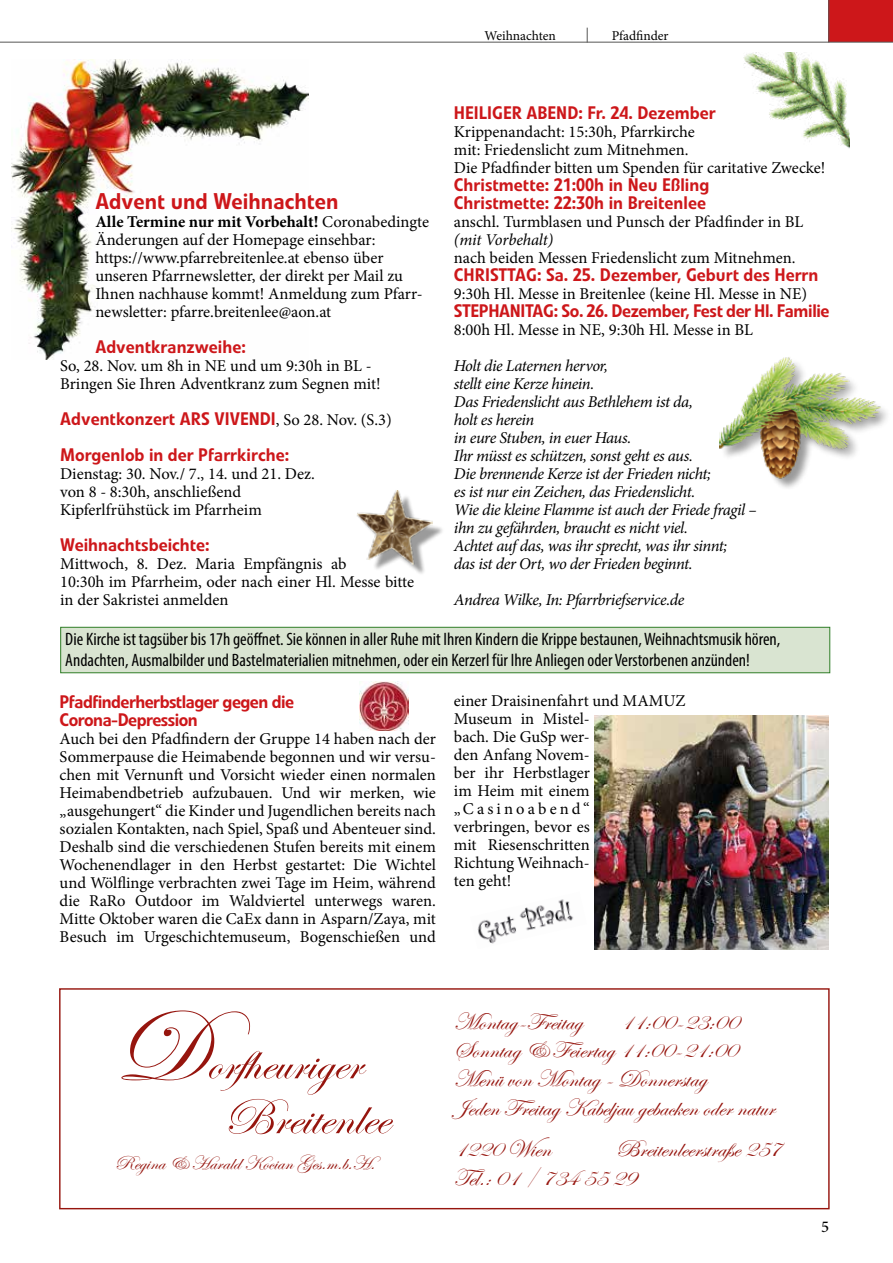
<style>
.page{position:relative;width:893px;height:1263px;background:#fff}
.page>*{position:absolute;margin:0;border:0;box-sizing:border-box;transform-origin:0 0}
.t1{font:51.6px/54.9px "Edwardian Script ITC";color:#96150e;scale:1.05 1}
.t2{font:24.3px/28.7px "Edwardian Script ITC";color:#96150e;scale:1.05 1}
.t3{font:500 22.5px "Linotype Veto";color:#cd171a}
.t4{font:20.1px "Edwardian Script ITC";color:#96150e;scale:1.05 1}
.t5{font:500 18px/36px "Linotype Veto";color:#cd171a}
.t6{font:condensed 18px/21px "Myriad Pro";color:#000}
.t7{font:500 18px/18px "Linotype Veto";letter-spacing:-.03em;color:#cd171a}
.t8{font:500 18px "Linotype Veto";letter-spacing:-.02em;color:#cd171a}
.t9{font:16.5px/18px "Minion Pro";color:#000}
.t10{font:italic 16.5px/18px "Minion Pro";letter-spacing:-.025em;color:#000}
.t11{font:500 16.5px "Minion Pro";color:#000}
.t12{font:13.5px "Minion Pro";color:#000}
.s1{font-weight:700}
.s2{font-family:"Minion Pro";font-weight:400;font-size:16.5px;color:#000}
.s3{font-size:103.2px}
</style>
<div class="page">
<div style="left:829px;top:0;width:64px;height:42px;background:#cd171a"></div>
<svg style="left:587px;top:28px;width:1px;height:14px"></svg>
<hr style="left:828px;top:0;width:1px;height:43px;background:#575756">
<hr style="left:0;top:42px;width:893px;height:1px;background:#575756">
<div style="left:61px;top:627px;width:769px;height:46px;background:#d9e4d1"></div>
<div style="left:60px;top:627px;width:770px;height:46px;border:1px solid #317f29"></div>
<img style="left:12px;top:59px;width:297px;height:300px">
<div style="left:59px;top:988px;width:771px;height:221px;border:1px solid #96150e"></div>
<img style="left:744px;top:53px;width:105px;height:95px">
<img style="left:720px;top:357px;width:163px;height:127px">
<div style="left:361px;top:494px;width:84px;height:82px;background:#000;opacity:.4"></div>
<img style="left:357px;top:490px;width:79px;height:76px">
<img style="left:594px;top:715px;width:234px;height:234px">
<img style="left:477px;top:899px;width:97px;height:45px">
<img style="left:359px;top:681px;width:49px;height:49px">
<p class="t12" style="left:485px;top:26px;width:73px">Weihnachten</p>
<p class="t12" style="left:612px;top:26px;width:58px">Pfadfinder</p>
<h3 class="t3" style="left:95px;top:188px;width:245px">Advent und Weihnachten</h3>
<p class="t9" style="left:95px;top:213px;width:335px"><span class="s1">Alle Termine nur mit Vorbehalt!</span> Coronabedingte Änderungen auf der Homepage einsehbar: https://www.pfarrebreitenlee.at ebenso über unseren Pfarrnewsletter, der direkt per Mail zu Ihnen nachhause kommt! Anmeldung zum Pfarr&shy;newsletter: pfarre.breitenlee@aon.at</p>
<p class="t5" style="left:95px;top:329px;width:152px">Adventkranzweihe:</p>
<p class="t9" style="left:60px;top:357px;width:322px">So, 28. Nov. um 8h in NE und um 9:30h in BL -<br>Bringen Sie Ihren Adventkranz zum Segnen mit!</p>
<p class="t5" style="left:60px;top:401px;width:333px">Adventkonzert ARS VIVENDI<span class="s2">, So 28. Nov. (S.3)<br></span>Morgenlob in der Pfarrkirche:</p>
<p class="t9" style="left:60px;top:465px;width:256px">Dienstag: 30. Nov./ 7., 14. und 21. Dez. von 8 - 8:30h, anschließend<br>Kipferlfrühstück im Pfarrheim</p>
<p class="t5" style="left:60px;top:527px;width:151px">Weihnachtsbeichte:</p>
<p class="t9" style="left:60px;top:555px;width:356px">Mittwoch, 8. Dez. Maria Empfängnis ab<br>10:30h im Pfarrheim, oder nach einer Hl. Messe bitte in der Sakristei anmelden</p>
<p class="t5" style="left:454px;top:95px;width:263px">HEILIGER ABEND: Fr. 24. Dezember</p>
<p class="t9" style="left:454px;top:123px;width:373px">Krippenandacht: 15:30h, Pfarrkirche<br>mit: Friedenslicht zum Mitnehmen.<br>Die Pfadfinder bitten um Spenden für caritative Zwecke!</p>
<p class="t5" style="left:454px;top:176px;width:257px;line-height:18px">Christmette: 21:00h in Neu Eßling<br>Christmette: 22:30h in Breitenlee</p>
<p class="t9" style="left:454px;top:213px;width:351px">anschl. Turmblasen und Punsch der Pfadfinder in BL</p>
<p class="t10" style="left:454px;top:231px;width:101px">(mit Vorbehalt)</p>
<p class="t9" style="left:454px;top:249px;width:343px">nach beiden Messen Friedenslicht zum Mitnehmen.</p>
<p class="t5" style="left:454px;top:257px;width:366px">CHRISTTAG: Sa. 25. Dezember, Geburt des Herrn</p>
<p class="t9" style="left:454px;top:285px;width:355px">9:30h Hl. Messe in Breitenlee (keine Hl. Messe in NE)</p>
<p class="t8" style="left:454px;top:300px;width:377px">STEPHANITAG: So. 26. Dezember, Fest der Hl. Familie</p>
<p class="t9" style="left:454px;top:321px;width:301px">8:00h Hl. Messe in NE, 9:30h Hl. Messe in BL</p>
<p class="t10" style="left:454px;top:357px;width:304px">Holt die Laternen hervor,<br>stellt eine Kerze hinein.<br>Das Friedenslicht aus Bethlehem ist da,<br>holt es herein<br>in eure Stuben, in euer Haus.<br>Ihr müsst es schützen, sonst geht es aus.<br>Die brennende Kerze ist der Frieden nicht;<br>es ist nur ein Zeichen, das Friedenslicht.<br>Wie die kleine Flamme ist auch der Friede fragil – ihn zu gefährden, braucht es nicht viel.<br>Achtet auf das, was ihr sprecht, was ihr sinnt;<br>das ist der Ort, wo der Frieden beginnt.</p>
<p class="t10" style="left:454px;top:591px;width:232px">Andrea Wilke, In: Pfarrbriefservice.de</p>
<p class="t6" style="left:65px;top:629px;width:716px">Die Kirche ist tagsüber bis 17h geöffnet. Sie können in aller Ruhe mit Ihren Kindern die Krippe bestaunen, Weihnachtsmusik hören,<br>Andachten, Ausmalbilder und Bastelmaterialien mitnehmen, oder ein Kerzerl für Ihre Anliegen oder Verstorbenen anzünden!</p>
<p class="t7" style="left:60px;top:693px;width:236px">Pfadfinderherbstlager gegen die<br>Corona-Depression</p>
<p class="t9" style="left:60px;top:730px;width:378px;text-align:justify">Auch bei den Pfadfindern der Gruppe 14 haben nach der Sommerpause die Heimabende begonnen und wir versu&shy;chen mit Vernunft und Vorsicht wieder einen normalen Heimabendbetrieb aufzubauen. Und wir merken, wie „ausgehungert“ die Kinder und Jugendlichen bereits nach sozialen Kontakten, nach Spiel, Spaß und Abenteuer sind.<br>Deshalb sind die verschiedenen Stufen bereits mit einem Wochenendlager in den Herbst gestartet: Die Wichtel und Wölflinge verbrachten zwei Tage im Heim, während die RaRo Outdoor im Waldviertel unterwegs waren.<br>Mitte Oktober waren die CaEx dann in Asparn/Zaya, mit Besuch im Urgeschichtemuseum, Bogenschießen und</p>
<p class="t9" style="left:454px;top:692px;width:233px">einer Draisinenfahrt und MAMUZ<br>Museum in Mistel-<br>bach. Die GuSp wer-<br>den Anfang Novem-<br>ber ihr Herbstlager<br>im Heim mit einem „Casinoabend“<br>verbringen, bevor es<br>mit Riesenschritten<br>Richtung Weihnach-<br>ten geht!</p>
<h1 class="t1" style="left:223px;top:1037px;width:160px;text-indent:-108px"><span class="s3">D</span>orfheuriger<br>Breitenlee</h1>
<p class="t4" style="left:115px;top:1151px;width:255px">Regina &amp; Harald Kocian Ges.m.b.H.</p>
<h2 class="t2" style="left:453px;top:1008px;width:124px">Montag-Freitag</h2>
<h2 class="t2" style="left:453px;top:1008px;width:307px;text-indent:167px">11:00-23:00<br>Sonntag &amp; Feiertag 11:00-21:00<br>Menü von Montag - Donnerstag<br>Jeden Freitag Kabeljau gebacken oder natur</h2>
<h2 class="t2" style="left:453px;top:1135px;width:94px">1220 Wien</h2>
<h2 class="t2" style="left:453px;top:1135px;width:313px;text-indent:162px">Breitenleerstraße 257<br>Tel.: 01 / 734 55 29</h2>
<p class="t11" style="left:821px;top:1216px;width:9px">5</p>
</div>
